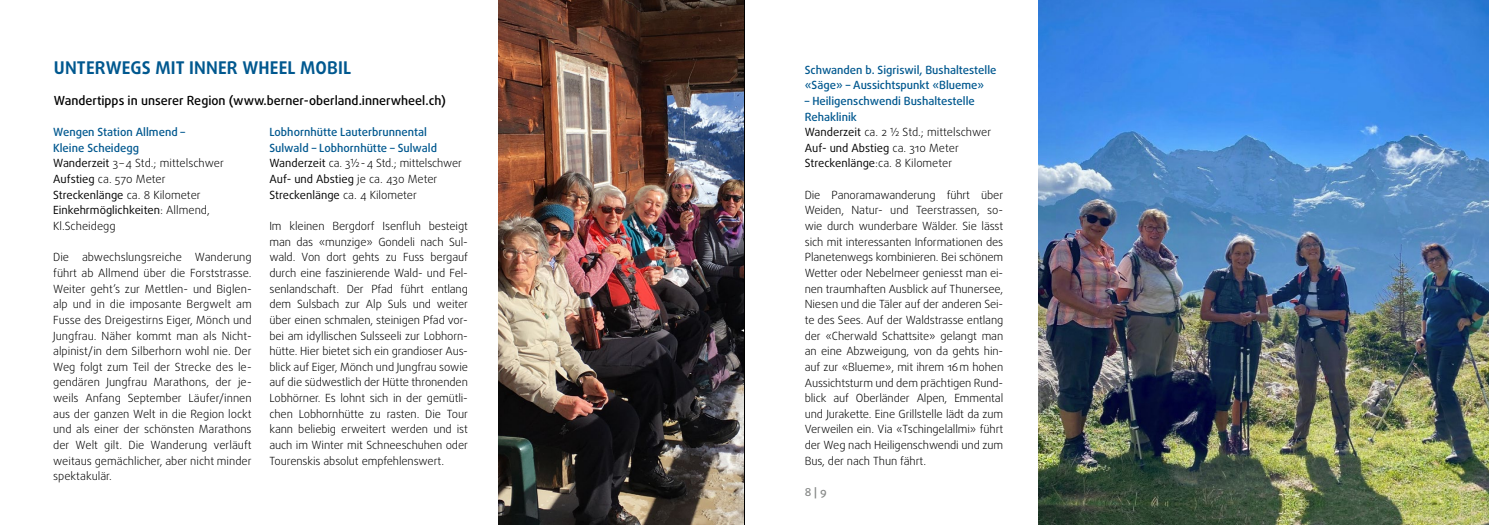
<style>
.page{position:relative;width:1489px;height:525px;background:#fff}
.page>*{position:absolute;margin:0;border:0;box-sizing:border-box;transform-origin:0 0}
.t1{font:700 17.5px "Daxline Pro";letter-spacing:.01em;color:#00588f}
.t2{font:500 12.5px "Daxline Pro";color:#000}
.t3{font:300 11.25px/15.6px "Daxline Pro";color:#000}
.t4{font:500 11.25px/15.6px "Daxline Pro";color:#00588f}
.t5{font:500 11.25px "Daxline Pro";color:#878988}
.s1{font-weight:500;color:#00588f}
.s2{font-weight:400}
.s3{font-weight:400;color:#000}
.s4{font-weight:300;color:#000}
</style>
<div class="page">
<img style="left:1038px;top:0;width:450px;height:524px">
<img style="left:499px;top:0;width:245px;height:524px">
<hr style="left:744px;top:0;width:1px;height:524px;background:#000">
<h1 class="t1" style="left:54px;top:56px;width:299px">UNTERWEGS MIT INNER WHEEL MOBIL</h1>
<p class="t2" style="left:54px;top:92px;width:393px">Wandertipps in unserer Region (www.berner-oberland.innerwheel.ch)</p>
<p class="t3" style="left:53px;top:124px;width:172px"><span class="s1">Wengen Station Allmend –<br>Kleine Scheidegg<br></span><span class="s2">Wanderzeit</span> 3–4 Std.; mittelschwer<br><span class="s2">Aufstieg</span> ca. 570 Meter<br><span class="s2">Streckenlänge</span> ca. 8 Kilometer<br><span class="s2">Einkehrmöglichkeiten</span>: Allmend,<br>Kl.Scheidegg</p>
<p class="t3" style="left:53px;top:249px;width:200px">Die abwechslungsreiche Wanderung führt ab Allmend über die Forststrasse.<br>Weiter geht’s zur Mettlen- und Biglen&shy;alp und in die imposante Bergwelt am Fusse des Dreigestirns Eiger, Mönch und Jungfrau. Näher kommt man als Nicht&shy;alpinist/in dem Silberhorn wohl nie. Der Weg folgt zum Teil der Strecke des le&shy;gendären Jungfrau Marathons, der je&shy;weils Anfang September Läufer/innen aus der ganzen Welt in die Region lockt und als einer der schönsten Marathons der Welt gilt. Die Wanderung verläuft weitaus gemächlicher, aber nicht minder spektakulär.</p>
<p class="t4" style="left:269px;top:124px;width:194px">Lobhornhütte Lauterbrunnental Sulwald – Lobhornhütte – Sulwald <span class="s3">Wanderzeit</span> <span class="s4">ca. 3½-4 Std.; mittelschwer </span><span class="s3">Auf- und Abstieg</span> <span class="s4">je ca. 430 Meter </span><span class="s3">Streckenlänge</span> <span class="s4">ca. 4 Kilometer</span></p>
<p class="t3" style="left:269px;top:218px;width:200px;text-align:justify">Im kleinen Bergdorf Isenfluh besteigt man das «munzige» Gondeli nach Sul&shy;wald. Von dort gehts zu Fuss bergauf durch eine faszinierende Wald- und Fel&shy;senlandschaft. Der Pfad führt entlang dem Sulsbach zur Alp Suls und weiter über einen schmalen, steinigen Pfad vor&shy;bei am idyllischen Sulsseeli zur Lobhorn&shy;hütte. Hier bietet sich ein grandioser Aus&shy;blick auf Eiger, Mönch und Jungfrau sowie auf die südwestlich der Hütte thronenden Lobhörner. Es lohnt sich in der gemütli&shy;chen Lobhornhütte zu rasten. Die Tour kann beliebig erweitert werden und ist auch im Winter mit Schneeschuhen oder Tourenskis absolut empfehlenswert.</p>
<p class="t4" style="left:804px;top:62px;width:193px">Schwanden b. Sigriswil, Bushaltestelle «Säge» – Aussichtspunkt «Blueme»</p>
<p class="t3" style="left:804px;top:93px;width:188px"><span class="s1">– Heiligenschwendi Bushaltestelle<br>Rehaklinik<br></span><span class="s2">Wanderzeit</span> ca. 2 ½ Std.; mittelschwer<br><span class="s2">Auf- und Abstieg</span> ca. 310 Meter<br><span class="s2">Streckenlänge</span>:ca. 8 Kilometer</p>
<p class="t3" style="left:804px;top:187px;width:200px;text-align:justify">Die Panoramawanderung führt über Weiden, Natur- und Teerstrassen, so&shy;wie durch wunderbare Wälder. Sie lässt sich mit interessanten Informationen des Planetenwegs kombinieren. Bei schönem Wetter oder Nebelmeer geniesst man ei&shy;nen traumhaften Ausblick auf Thunersee, Niesen und die Täler auf der anderen Sei&shy;te des Sees. Auf der Waldstrasse entlang der «Cherwald Schattsite» gelangt man an eine Abzweigung, von da gehts hin&shy;auf zur «Blueme», mit ihrem 16m hohen Aussichtsturm und dem prächtigen Rund&shy;blick auf Oberländer Alpen, Emmental und Jurakette. Eine Grillstelle lädt da zum Verweilen ein. Via «Tschingelallmi» führt der Weg nach Heiligenschwendi und zum Bus, der nach Thun fährt.</p>
<p class="t5" style="left:804px;top:484px;width:23px">8 | 9</p>
</div>
